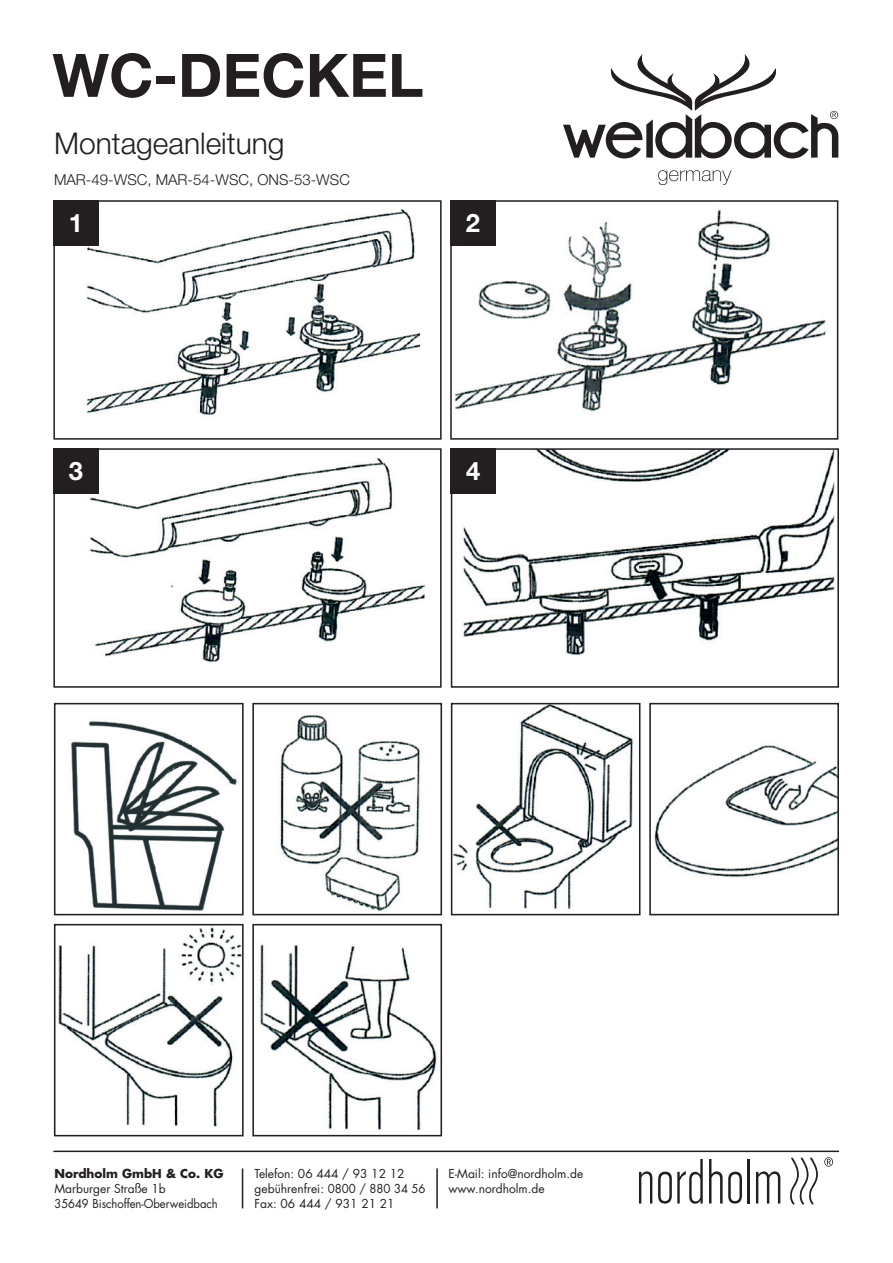
<style>
.page{position:relative;width:893px;height:1263px;background:#fff}
.page>*{position:absolute;margin:0;border:0;box-sizing:border-box;transform-origin:0 0}
.t1{font:700 60px "Helvetica Neue LTW1 G";color:#231f20}
.t2{font:300 30px "Helvetica Neue LTW1 G";color:#231f20}
.t3{font:700 25.5px "Helvetica Neue LTW1 G";color:#fff}
.t4{font:300 15px "Helvetica Neue LTW1 G";color:#231f20}
.t5{font:12px/15px "Futura";color:#231f20}
.t6{font:700 12px "Futura";color:#231f20}
</style>
<div class="page">
<img style="left:71px;top:721px;width:167px;height:190px">
<div style="left:54px;top:703px;width:190px;height:212px;border:2px solid #231f20"></div>
<img style="left:280px;top:715px;width:140px;height:197px">
<div style="left:252px;top:703px;width:190px;height:212px;border:2px solid #231f20"></div>
<img style="left:454px;top:706px;width:180px;height:204px">
<div style="left:451px;top:703px;width:189px;height:212px;border:2px solid #231f20"></div>
<img style="left:654px;top:745px;width:182px;height:133px">
<div style="left:649px;top:703px;width:190px;height:212px;border:2px solid #231f20"></div>
<img style="left:58px;top:927px;width:183px;height:200px">
<div style="left:54px;top:924px;width:190px;height:212px;border:2px solid #231f20"></div>
<img style="left:260px;top:944px;width:177px;height:187px">
<div style="left:252px;top:924px;width:190px;height:212px;border:2px solid #231f20"></div>
<hr style="left:242px;top:1168px;width:1px;height:40px;background:#231f20">
<hr style="left:436px;top:1168px;width:2px;height:40px;background:#231f20">
<svg style="left:639px;top:1159px;width:64px;height:45px"></svg>
<svg style="left:709px;top:1159px;width:33px;height:45px"></svg>
<hr style="left:747px;top:1159px;width:3px;height:44px;background:#231f20">
<svg style="left:756px;top:1171px;width:24px;height:32px"></svg>
<svg style="left:790px;top:1157px;width:28px;height:48px"></svg>
<svg style="left:824px;top:1157px;width:9px;height:9px"></svg>
<hr style="left:53px;top:1150px;width:786px;height:2px;background:#231f20">
<svg style="left:563px;top:54px;width:275px;height:104px"></svg>
<svg style="left:658px;top:170px;width:73px;height:15px"></svg>
<img style="left:56px;top:209px;width:365px;height:206px">
<div style="left:53px;top:200px;width:389px;height:240px;border:2px solid #231f20"></div>
<img style="left:453px;top:203px;width:373px;height:209px">
<div style="left:450px;top:200px;width:388px;height:240px;border:2px solid #231f20"></div>
<img style="left:56px;top:458px;width:370px;height:204px">
<div style="left:53px;top:448px;width:389px;height:240px;border:2px solid #231f20"></div>
<img style="left:454px;top:451px;width:381px;height:205px">
<div style="left:451px;top:448px;width:388px;height:240px;border:2px solid #231f20"></div>
<div style="left:53px;top:200px;width:46px;height:45px;background:#231f20"></div>
<div style="left:450px;top:200px;width:45px;height:45px;background:#231f20"></div>
<div style="left:53px;top:448px;width:46px;height:45px;background:#231f20"></div>
<div style="left:451px;top:448px;width:45px;height:45px;background:#231f20"></div>
<h1 class="t1" style="left:52px;top:38px;width:373px">WC-DECKEL</h1>
<h2 class="t2" style="left:54px;top:125px;width:232px">Montageanleitung</h2>
<p class="t4" style="left:54px;top:171px;width:297px">MAR-49-WSC, MAR-54-WSC, ONS-53-WSC</p>
<h3 class="t3" style="left:69px;top:207px;width:16px">1</h3>
<h3 class="t3" style="left:466px;top:207px;width:16px">2</h3>
<h3 class="t3" style="left:69px;top:455px;width:16px">3</h3>
<h3 class="t3" style="left:466px;top:455px;width:16px">4</h3>
<p class="t6" style="left:54px;top:1165px;width:171px">Nordholm GmbH &amp; Co. KG</p>
<p class="t5" style="left:54px;top:1181px;width:165px">Marburger Straße 1b<br>35649 Bischoffen-Oberweidbach</p>
<p class="t5" style="left:255px;top:1166px;width:173px">Telefon: 06 444 / 93 12 12 gebührenfrei: 0800 / 880 34 56<br>Fax: 06 444 / 931 21 21</p>
<p class="t5" style="left:448px;top:1166px;width:136px">E-Mail: info@nordholm.de www.nordholm.de</p>
</div>
